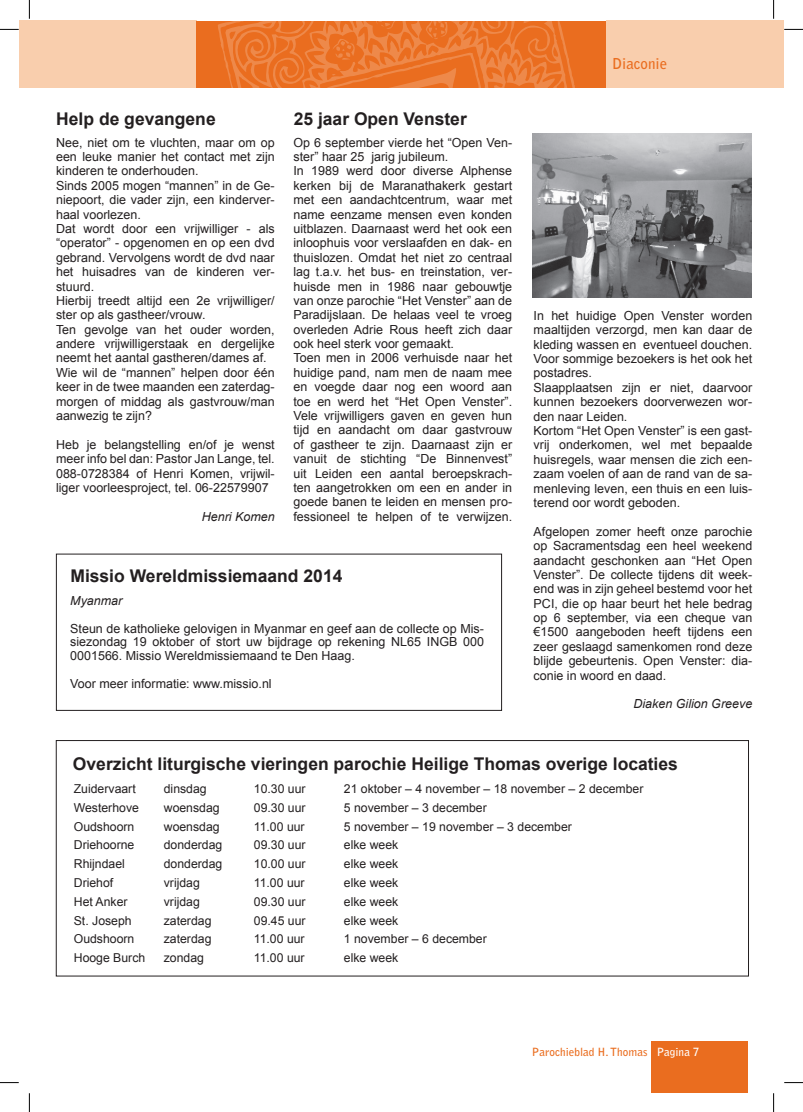
<style>
.page{position:relative;width:803px;height:1112px;background:#fff}
.page>*{position:absolute;margin:0;border:0;box-sizing:border-box;transform-origin:0 0}
.t1{font:700 17.5px "Arial";color:#231f20}
.t2{font:700 15px "Bell Gothic Std";color:#ea6d1f}
.t3{font:12.5px/14.4px "Arial";color:#231f20}
.t4{font:italic 12.5px "Arial";color:#231f20}
.t5{font:12.25px "Arial";color:#231f20}
.t6{font:700 11.25px "Bell Gothic Std";color:#ea6d1f}
.s1{color:#fff}
</style>
<div class="page">
<div style="left:19px;top:20px;width:177px;height:67px;background:#f9cead"></div>
<div style="left:196px;top:21px;width:411px;height:66px;background:#ea6d1f"></div>
<div style="left:607px;top:21px;width:177px;height:67px;background:#f9cead"></div>
<svg style="left:218px;top:21px;width:357px;height:67px"></svg>
<div style="left:651px;top:1041px;width:96px;height:51px;background:#ea6d1f"></div>
<div style="left:56px;top:740px;width:693px;height:235px;border:1px solid #231f20"></div>
<img style="left:533px;top:133px;width:218px;height:164px">
<svg style="left:0;top:29px;width:19px;height:1px"></svg>
<svg style="left:784px;top:29px;width:19px;height:1px"></svg>
<svg style="left:0;top:1082px;width:19px;height:1px"></svg>
<svg style="left:784px;top:1082px;width:19px;height:1px"></svg>
<svg style="left:29px;top:0;width:1px;height:19px"></svg>
<svg style="left:29px;top:1093px;width:1px;height:18px"></svg>
<svg style="left:773px;top:0;width:1px;height:19px"></svg>
<svg style="left:773px;top:1093px;width:1px;height:18px"></svg>
<h1 class="t1" style="left:56px;top:106px;width:161px">Help de gevangene</h1>
<h1 class="t1" style="left:294px;top:106px;width:175px">25 jaar Open Venster</h1>
<p class="t3" style="left:56px;top:135px;width:220px">Nee, niet om te vluchten, maar om op een leuke manier het contact met zijn kinderen te onderhouden.<br>Sinds 2005 mogen “mannen” in de Ge&shy;niepoort, die vader zijn, een kinderver&shy;haal voorlezen.<br>Dat wordt door een vrijwilliger - als “operator” - opgenomen en op een dvd gebrand. Vervolgens wordt de dvd naar het huisadres van de kinderen ver&shy;stuurd.<br>Hierbij treedt altijd een 2e vrijwilliger/ ster op als gastheer/vrouw.<br>Ten gevolge van het ouder worden, andere vrijwilligerstaak en dergelijke neemt het aantal gastheren/dames af.<br>Wie wil de “mannen” helpen door één keer in de twee maanden een zaterdag&shy;morgen of middag als gastvrouw/man aanwezig te zijn?</p>
<p class="t3" style="left:56px;top:437px;width:220px;text-align:justify">Heb je belangstelling en/of je wenst meer info bel dan: Pastor Jan Lange, tel.<br>088-0728384 of Henri Komen, vrijwil&shy;liger voorleesproject, tel. 06-22579907</p>
<p class="t4" style="left:202px;top:508px;width:74px">Henri Komen</p>
<p class="t3" style="left:293px;top:135px;width:220px">Op 6 september vierde het “Open Ven&shy;ster” haar 25 jarig jubileum.<br>In 1989 werd door diverse Alphense kerken bij de Maranathakerk gestart met een aandachtcentrum, waar met name eenzame mensen even konden uitblazen. Daarnaast werd het ook een inloophuis voor verslaafden en dak- en thuislozen. Omdat het niet zo centraal lag t.a.v. het bus- en treinstation, ver&shy;huisde men in 1986 naar gebouwtje van onze parochie “Het Venster” aan de Paradijslaan. De helaas veel te vroeg overleden Adrie Rous heeft zich daar ook heel sterk voor gemaakt.<br>Toen men in 2006 verhuisde naar het huidige pand, nam men de naam mee en voegde daar nog een woord aan toe en werd het “Het Open Venster”.<br>Vele vrijwilligers gaven en geven hun tijd en aandacht om daar gastvrouw of gastheer te zijn. Daarnaast zijn er vanuit de stichting “De Binnenvest” uit Leiden een aantal beroepskrach&shy;ten aangetrokken om een en ander in goede banen te leiden en mensen pro&shy;fessioneel te helpen of te verwijzen.</p>
<h1 class="t1" style="left:70px;top:563px;width:274px">Missio Wereldmissiemaand 2014</h1>
<p class="t4" style="left:70px;top:592px;width:54px">Myanmar</p>
<p class="t3" style="left:70px;top:621px;width:415px;line-height:13.8px;text-align:justify">Steun de katholieke gelovigen in Myanmar en geef aan de collecte op Mis&shy;siezondag 19 oktober of stort uw bijdrage op rekening NL65 INGB 000<br>0001566. Missio Wereldmissiemaand te Den Haag.</p>
<p class="t3" style="left:70px;top:675px;width:203px">Voor meer informatie: www.missio.nl</p>
<p class="t2" style="left:612px;top:55px;width:57px">Diaconie</p>
<p class="t3" style="left:534px;top:308px;width:220px">In het huidige Open Venster worden maaltijden verzorgd, men kan daar de kleding wassen en eventueel douchen.<br>Voor sommige bezoekers is het ook het postadres.<br>Slaapplaatsen zijn er niet, daarvoor kunnen bezoekers doorverwezen wor&shy;den naar Leiden.<br>Kortom “Het Open Venster” is een gast&shy;vrij onderkomen, wel met bepaalde huisregels, waar mensen die zich een&shy;zaam voelen of aan de rand van de sa&shy;menleving leven, een thuis en een luis&shy;terend oor wordt geboden.</p>
<p class="t3" style="left:534px;top:524px;width:220px;text-align:justify">Afgelopen zomer heeft onze parochie op Sacramentsdag een heel weekend aandacht geschonken aan “Het Open Venster”. De collecte tijdens dit week&shy;end was in zijn geheel bestemd voor het PCI, die op haar beurt het hele bedrag op 6 september, via een cheque van €1500 aangeboden heeft tijdens een zeer geslaagd samenkomen rond deze blijde gebeurtenis. Open Venster: dia&shy;conie in woord en daad.</p>
<p class="t4" style="left:633px;top:695px;width:120px">Diaken Gilion Greeve</p>
<h1 class="t1" style="left:73px;top:751px;width:606px">Overzicht liturgische vieringen parochie Heilige Thomas overige locaties</h1>
<p class="t5" style="left:74px;top:780px;width:63px">Zuidervaart</p>
<p class="t5" style="left:164px;top:780px;width:44px">dinsdag</p>
<p class="t5" style="left:254px;top:780px;width:53px">10.30 uur</p>
<p class="t5" style="left:344px;top:780px;width:301px">21 oktober – 4 november – 18 november – 2 december</p>
<p class="t5" style="left:74px;top:799px;width:67px">Westerhove</p>
<p class="t5" style="left:164px;top:799px;width:57px">woensdag</p>
<p class="t5" style="left:254px;top:799px;width:53px">09.30 uur</p>
<p class="t5" style="left:344px;top:799px;width:144px">5 november – 3 december</p>
<p class="t5" style="left:74px;top:817px;width:62px">Oudshoorn</p>
<p class="t5" style="left:164px;top:817px;width:57px">woensdag</p>
<p class="t5" style="left:254px;top:817px;width:52px">11.00 uur</p>
<p class="t5" style="left:344px;top:817px;width:230px">5 november – 19 november – 3 december</p>
<p class="t5" style="left:74px;top:836px;width:62px">Driehoorne</p>
<p class="t5" style="left:164px;top:836px;width:60px">donderdag</p>
<p class="t5" style="left:254px;top:836px;width:53px">09.30 uur</p>
<p class="t5" style="left:344px;top:836px;width:56px">elke week</p>
<p class="t5" style="left:74px;top:855px;width:53px">Rhijndael</p>
<p class="t5" style="left:164px;top:855px;width:60px">donderdag</p>
<p class="t5" style="left:254px;top:855px;width:53px">10.00 uur</p>
<p class="t5" style="left:344px;top:855px;width:56px">elke week</p>
<p class="t5" style="left:74px;top:874px;width:41px">Driehof</p>
<p class="t5" style="left:164px;top:874px;width:38px">vrijdag</p>
<p class="t5" style="left:254px;top:874px;width:52px">11.00 uur</p>
<p class="t5" style="left:344px;top:874px;width:56px">elke week</p>
<p class="t5" style="left:74px;top:892px;width:55px">Het Anker</p>
<p class="t5" style="left:164px;top:892px;width:38px">vrijdag</p>
<p class="t5" style="left:254px;top:892px;width:53px">09.30 uur</p>
<p class="t5" style="left:344px;top:892px;width:56px">elke week</p>
<p class="t5" style="left:74px;top:911px;width:59px">St. Joseph</p>
<p class="t5" style="left:164px;top:911px;width:49px">zaterdag</p>
<p class="t5" style="left:254px;top:911px;width:53px">09.45 uur</p>
<p class="t5" style="left:344px;top:911px;width:56px">elke week</p>
<p class="t5" style="left:74px;top:930px;width:62px">Oudshoorn</p>
<p class="t5" style="left:164px;top:930px;width:49px">zaterdag</p>
<p class="t5" style="left:254px;top:930px;width:52px">11.00 uur</p>
<p class="t5" style="left:344px;top:930px;width:144px">1 november – 6 december</p>
<p class="t5" style="left:74px;top:949px;width:73px">Hooge Burch</p>
<p class="t5" style="left:164px;top:949px;width:42px">zondag</p>
<p class="t5" style="left:254px;top:949px;width:52px">11.00 uur</p>
<p class="t5" style="left:344px;top:949px;width:56px">elke week</p>
<p class="t6" style="left:532px;top:1045px;width:169px">Parochieblad H. Thomas <span class="s1">Pagina 7</span></p>
</div>
